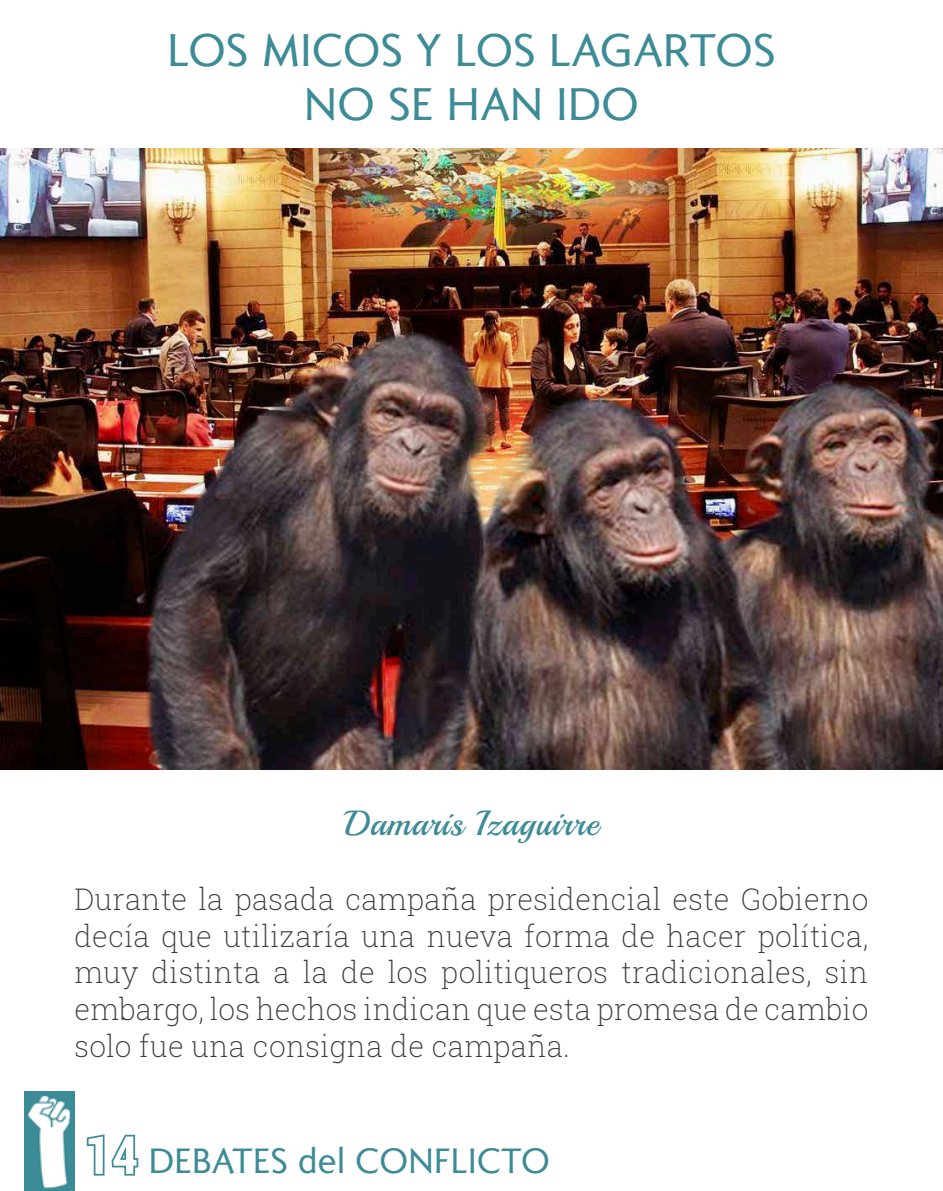
<style>
.page{position:relative;width:943px;height:1191px;background:#fff}
.page>*{position:absolute;margin:0;border:0;box-sizing:border-box;transform-origin:0 0}
.t1{font:45.5px/53.9px "Romanica";letter-spacing:.01em;color:#3c8b96;text-align:center}
.t2{font:35px "Romanica";letter-spacing:.01em;color:#3c8b96}
.t3{font:35px "Playball";letter-spacing:.025em;color:#3c8b96}
.t4{font:200 29.75px/36.8px "Roboto Slab";letter-spacing:.01em;color:#3c3c3a;text-align:justify}
.s1{font-family:"Roboto Condensed";font-weight:700;font-size:52.5px}
</style>
<div class="page">
<img style="left:0;top:149px;width:943px;height:620px">
<img style="left:25px;top:1091px;width:49px;height:100px">
<h1 class="t1" style="left:167px;top:22px;width:609px">LOS MICOS Y LOS LAGARTOS<br>NO SE HAN IDO</h1>
<p class="t3" style="left:344px;top:802px;width:256px">Damaris Izaguirre</p>
<p class="t4" style="left:74px;top:879px;width:795px">Durante la pasada campaña presidencial este Gobierno decía que utilizaría una nueva forma de hacer política, muy distinta a la de los politiqueros tradicionales, sin embargo, los hechos indican que esta promesa de cambio solo fue una consigna de campaña.</p>
<p class="t2" style="left:85px;top:1137px;width:466px"><span class="s1">14</span> DEBATES del CONFLICTO</p>
</div>
